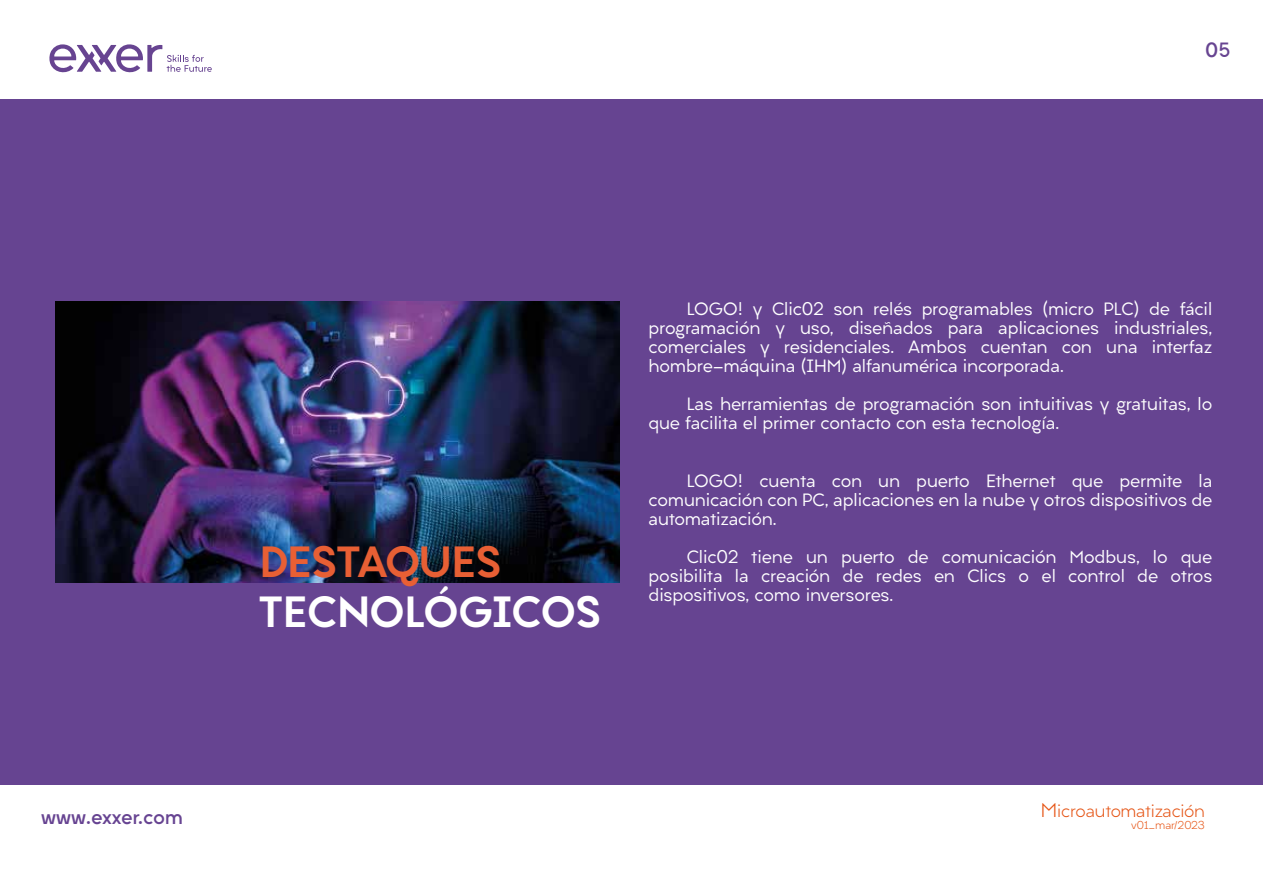
<style>
.page{position:relative;width:1263px;height:893px;background:#fff}
.page>*{position:absolute;margin:0;border:0;box-sizing:border-box;transform-origin:0 0}
.t1{font:900 41.55px "Liber Grotesque Family";letter-spacing:-.01em;color:#fff}
.t2{font:900 41.55px "Liber Grotesque Family";letter-spacing:-.01em;color:#e85f34}
.t3{font:700 19.05px "Liber Grotesque Family";letter-spacing:-.015em;color:#674492}
.t4{font:700 19.05px "Liber Grotesque Family";color:#674491}
.t5{font:16.95px/19px "Liber Grotesque Family";letter-spacing:-.01em;color:#fff;text-align:justify}
.t6{font:300 16.5px "Liber Grotesque Family";letter-spacing:-.01em;color:#e55313}
.t7{font:300 10.65px "Liber Grotesque Family";color:#e65313}
.s1{font-size:19.05px;color:#e65313}
</style>
<div class="page">
<div style="left:0;top:99px;width:1263px;height:686px;background:#664491"></div>
<svg style="left:49px;top:44px;width:163px;height:29px"></svg>
<img style="left:56px;top:302px;width:563px;height:280px">
<p class="t4" style="left:1205px;top:38px;width:27px">05</p>
<p class="t3" style="left:41px;top:805px;width:143px">www.exxer.com</p>
<h1 class="t2" style="left:259px;top:536px;width:244px">DESTAQUES</h1>
<h1 class="t1" style="left:259px;top:586px;width:343px">TECNOLÓGICOS</h1>
<p class="t5" style="left:649px;top:299px;width:565px;text-indent:38px">LOGO! y Clic02 son relés programables (micro PLC) de fácil programación y uso, diseñados para aplicaciones industriales, comerciales y residenciales. Ambos cuentan con una interfaz hombre-máquina (IHM) alfanumérica incorporada.</p>
<p class="t5" style="left:649px;top:395px;width:565px;text-indent:38px">Las herramientas de programación son intuitivas y gratuitas, lo que facilita el primer contacto con esta tecnología.</p>
<p class="t5" style="left:649px;top:471px;width:565px;text-indent:38px">LOGO! cuenta con un puerto Ethernet que permite la comunicación con PC, aplicaciones en la nube y otros dispositivos de automatización.</p>
<p class="t5" style="left:649px;top:547px;width:565px;text-indent:38px">Clic02 tiene un puerto de comunicación Modbus, lo que posibilita la creación de redes en Clics o el control de otros dispositivos, como inversores.</p>
<p class="t6" style="left:1041px;top:800px;width:166px"><span class="s1">M</span>icroautomatización</p>
<p class="t7" style="left:1131px;top:819px;width:75px">v01_mar/2023</p>
</div>
